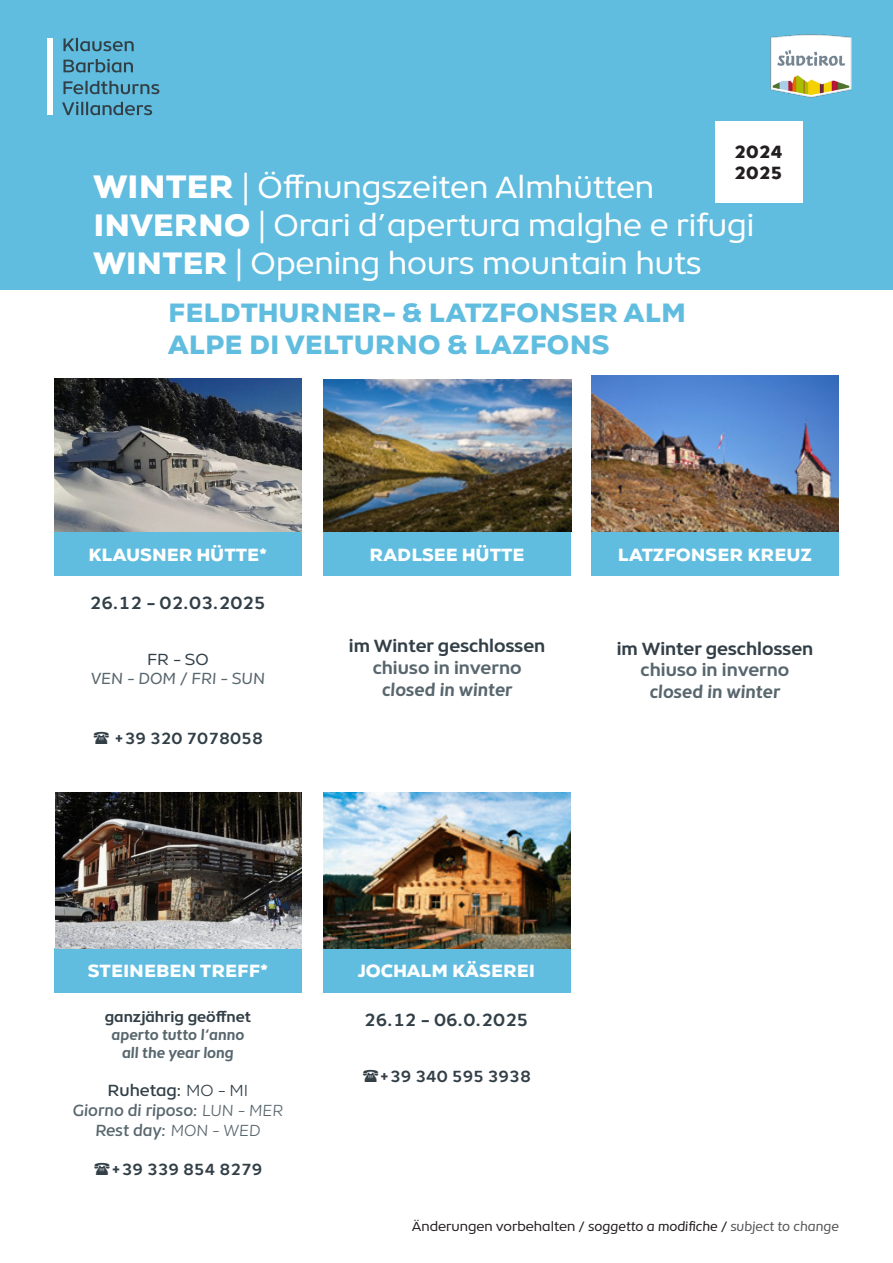
<style>
.page{position:relative;width:893px;height:1263px;background:#fff}
.page>*{position:absolute;margin:0;border:0;box-sizing:border-box;transform-origin:0 0}
.t1{font:31.5px/37.8px "Object";color:#fff}
.t2{font:900 27px/32.4px "Object";letter-spacing:.005em;color:#60bddf}
.t3{font:900 18px "Object";color:#fff}
.t4{font:700 18px "Object";color:#323f47}
.t5{font:700 18px "Object";color:#58666e}
.t6{font:italic 700 18px "Object";color:#58666e}
.t7{font:900 18px/21.6px "Object";color:#231f20}
.t8{font:italic 500 16.5px/19.8px "Object";color:#58666e;text-align:center}
.t9{font:700 16.5px "Object";color:#323f47}
.t10{font:italic 16.5px "Object";color:#58666e}
.t11{font:16.5px "Object";color:#323f47}
.t12{font:italic 700 15px/18px "Object";color:#58666e;text-align:center}
.t13{font:700 15px "Object";color:#323f47}
.t14{font:13.5px "Object";color:#231f20}
.s1{font-weight:900;font-size:33px}
.s2{font-weight:900}
.s3{font-style:normal;color:#323f47}
.s4{font-weight:300;font-style:normal;color:#323f47}
.s5{font-weight:300}
.s6{font-style:italic}
.s7{font-style:italic;color:#57585a}
</style>
<div class="page">
<div style="left:0;top:0;width:893px;height:289px;background:#60bddf"></div>
<img style="left:771px;top:34px;width:81px;height:64px">
<div style="left:54px;top:531px;width:248px;height:45px;background:#60bddf"></div>
<div style="left:54px;top:948px;width:248px;height:45px;background:#60bddf"></div>
<div style="left:323px;top:948px;width:247px;height:45px;background:#60bddf"></div>
<div style="left:323px;top:531px;width:247px;height:45px;background:#60bddf"></div>
<div style="left:591px;top:531px;width:248px;height:45px;background:#60bddf"></div>
<div style="left:715px;top:121px;width:87px;height:82px;background:#fff"></div>
<div style="left:47px;top:38px;width:5px;height:77px;background:#fff"></div>
<svg style="left:62px;top:102px;width:90px;height:13px"></svg>
<svg style="left:63px;top:81px;width:96px;height:13px"></svg>
<svg style="left:63px;top:59px;width:70px;height:13px"></svg>
<svg style="left:63px;top:38px;width:71px;height:13px"></svg>
<img style="left:54px;top:378px;width:248px;height:153px">
<img style="left:324px;top:379px;width:247px;height:153px">
<img style="left:592px;top:376px;width:247px;height:156px">
<img style="left:55px;top:793px;width:247px;height:155px">
<img style="left:323px;top:793px;width:247px;height:155px">
<p class="t7" style="left:734px;top:139px;width:50px">2024<br>2025</p>
<p class="t1" style="left:94px;top:166px;width:662px"><span class="s1">WINTER</span> | Öffnungszeiten Almhütten<br><span class="s2">INVERNO</span> | Orari d’apertura malghe e rifugi<br><span class="s2">WINTER</span> | Opening hours mountain huts</p>
<p class="t2" style="left:168px;top:294px;width:520px">FELDTHURNER- &amp; LATZFONSER ALM<br>ALPE DI VELTURNO &amp; LAZFONS</p>
<p class="t3" style="left:89px;top:540px;width:180px">KLAUSNER HÜTTE*</p>
<p class="t3" style="left:618px;top:540px;width:196px">LATZFONSER KREUZ</p>
<p class="t3" style="left:370px;top:540px;width:157px">RADLSEE HÜTTE</p>
<p class="t4" style="left:90px;top:588px;width:177px">26.12 - 02.03.2025</p>
<p class="t11" style="left:147px;top:646px;width:63px">FR - SO</p>
<p class="t10" style="left:91px;top:666px;width:176px">VEN - DOM / FRI - SUN</p>
<p class="t9" style="left:114px;top:725px;width:151px">+39 320 7078058</p>
<p class="t4" style="left:349px;top:632px;width:198px">im Winter geschlossen</p>
<p class="t5" style="left:373px;top:654px;width:150px">chiuso in inverno</p>
<p class="t6" style="left:382px;top:675px;width:132px">closed in winter</p>
<p class="t4" style="left:617px;top:634px;width:198px">im Winter geschlossen</p>
<p class="t5" style="left:641px;top:656px;width:150px">chiuso in inverno</p>
<p class="t6" style="left:650px;top:677px;width:132px">closed in winter</p>
<p class="t3" style="left:88px;top:957px;width:182px">STEINEBEN TREFF*</p>
<p class="t3" style="left:358px;top:957px;width:179px">JOCHALM KÄSEREI</p>
<p class="t13" style="left:105px;top:1005px;width:148px">ganzjährig geöffnet</p>
<p class="t12" style="left:112px;top:1025px;width:134px">aperto tutto l‘anno all the year long</p>
<p class="t8" style="left:73px;top:1079px;width:212px"><span class="s3">Ruhetag:</span> <span class="s4">MO - MI<br></span>Giorno di riposo: <span class="s5">LUN - MER<br></span>Rest day: <span class="s5">MON - WED</span></p>
<p class="t9" style="left:111px;top:1156px;width:153px">+39 339 854 8279</p>
<p class="t4" style="left:364px;top:1005px;width:166px">26.12 - 06.0.2025</p>
<p class="t9" style="left:380px;top:1063px;width:153px">+39 340 595 3938</p>
<p class="t14" style="left:412px;top:1215px;width:429px">Änderungen vorbehalten / <span class="s6">soggetto a modifiche /</span> <span class="s7">subject to change</span></p>
</div>
